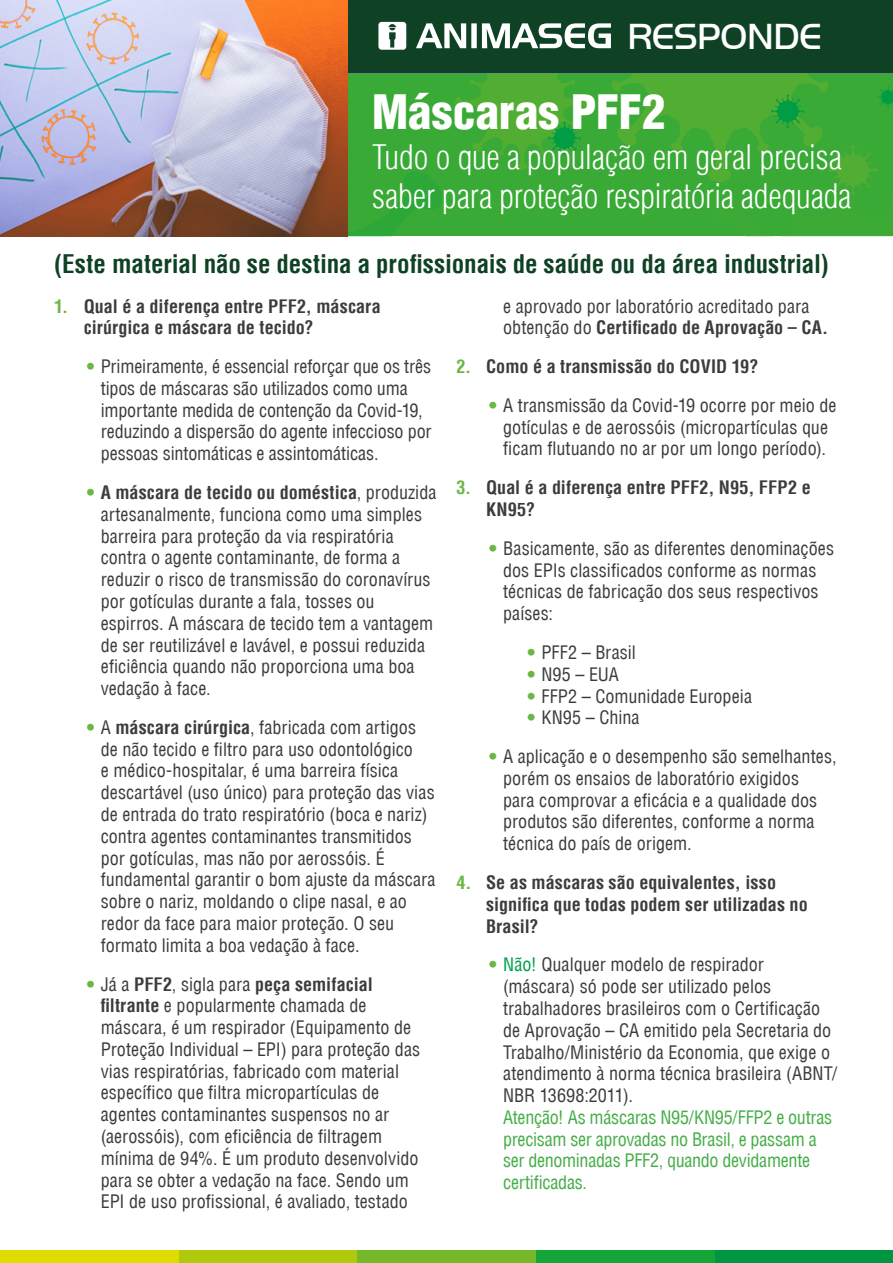
<style>
.page{position:relative;width:893px;height:1263px;background:#fff}
.page>*{position:absolute;margin:0;border:0;box-sizing:border-box;transform-origin:0 0}
.t1{font:900 condensed 46.35px "Helvetica LT";letter-spacing:.005em;color:#fff}
.t2{font:37.5px "Handel Got D Ligh";letter-spacing:-.01em;color:#fff}
.t3{font:300 condensed 33px/39.6px "Helvetica LT";color:#fff}
.t4{font:700 condensed 25.05px "Helvetica LT";letter-spacing:-.005em;color:#0f4125}
.t5{font:condensed 18.15px/21.8px "Helvetica LT";color:#3c3c3b}
.t6{font:700 condensed 18.15px/21.8px "Helvetica LT";letter-spacing:.005em;color:#3c3c3b}
.t7{font:condensed 18.15px/21.8px "Helvetica LT";letter-spacing:-.015em;color:#46ad48}
.s1{color:#6bb644}
.s2{font-weight:700;color:#6bb644}
.s3{font-weight:700}
.s4{color:#009e4d}
</style>
<div class="page">
<div style="left:0;top:0;width:893px;height:73px;background:#0f4125"></div>
<svg style="left:347px;top:97px;width:108px;height:139px;fill:#3aaa37"></svg>
<svg style="left:455px;top:73px;width:438px;height:163px"></svg>
<svg style="left:378px;top:22px;width:28px;height:28px"></svg>
<svg style="left:416px;top:23px;width:195px;height:25px"></svg>
<img style="left:0;top:0;width:347px;height:236px">
<div style="left:714px;top:1250px;width:179px;height:13px;background:#009641"></div>
<div style="left:179px;top:1250px;width:178px;height:13px;background:#afca0b"></div>
<div style="left:0;top:1250px;width:179px;height:13px;background:#dedc00"></div>
<div style="left:357px;top:1250px;width:179px;height:13px;background:#76b82a"></div>
<div style="left:536px;top:1250px;width:178px;height:13px;background:#13a538"></div>
<h2 class="t2" style="left:627px;top:16px;width:196px">RESPONDE</h2>
<h1 class="t1" style="left:372px;top:83px;width:295px">Máscaras PFF2</h1>
<h3 class="t3" style="left:372px;top:137px;width:481px">Tudo o que a população em geral precisa saber para proteção respiratória adequada</h3>
<h3 class="t4" style="left:54px;top:248px;width:776px">(Este material não se destina a profissionais de saúde ou da área industrial)</h3>
<p class="t6" style="left:84px;top:295px;width:299px;text-indent:-30px"><span class="s1">1.</span> Qual é a diferença entre PFF2, máscara cirúrgica e máscara de tecido?</p>
<p class="t5" style="left:101px;top:356px;width:332px;text-indent:-14px"><span class="s2">•</span> Primeiramente, é essencial reforçar que os três tipos de máscaras são utilizados como uma importante medida de contenção da Covid-19, reduzindo a dispersão do agente infeccioso por pessoas sintomáticas e assintomáticas.</p>
<p class="t5" style="left:101px;top:481px;width:337px;text-indent:-14px"><span class="s2">•</span> <span class="s3">A máscara de tecido ou doméstica</span>, produzida artesanalmente, funciona como uma simples barreira para proteção da via respiratória contra o agente contaminante, de forma a reduzir o risco de transmissão do coronavírus por gotículas durante a fala, tosses ou espirros. A máscara de tecido tem a vantagem de ser reutilizável e lavável, e possui reduzida eficiência quando não proporciona uma boa vedação à face.</p>
<p class="t5" style="left:101px;top:716px;width:336px;text-indent:-14px"><span class="s2">•</span> A <span class="s3">máscara cirúrgica</span>, fabricada com artigos de não tecido e filtro para uso odontológico<br>e médico-hospitalar, é uma barreira física descartável (uso único) para proteção das vias de entrada do trato respiratório (boca e nariz) contra agentes contaminantes transmitidos por gotículas, mas não por aerossóis. É fundamental garantir o bom ajuste da máscara sobre o nariz, moldando o clipe nasal, e ao redor da face para maior proteção. O seu formato limita a boa vedação à face.</p>
<p class="t5" style="left:101px;top:973px;width:321px;text-indent:-14px"><span class="s2">•</span> Já a <span class="s3">PFF2</span>, sigla para <span class="s3">peça semifacial filtrante</span> e popularmente chamada de máscara, é um respirador (Equipamento de Proteção Individual – EPI) para proteção das vias respiratórias, fabricado com material específico que filtra micropartículas de agentes contaminantes suspensos no ar (aerossóis), com eficiência de filtragem mínima de 94%. É um produto desenvolvido para se obter a vedação na face. Sendo um EPI de uso profissional, é avaliado, testado</p>
<p class="t5" style="left:503px;top:295px;width:326px">e aprovado por laboratório acreditado para obtenção do <span class="s3">Certificado de Aprovação – CA.</span></p>
<p class="t6" style="left:456px;top:355px;width:304px"><span class="s1">2.</span> Como é a transmissão do COVID 19?</p>
<p class="t5" style="left:489px;top:394px;width:349px;text-align:center"><span class="s2">•</span> A transmissão da Covid-19 ocorre por meio de gotículas e de aerossóis (micropartículas que ficam flutuando no ar por um longo período).</p>
<p class="t6" style="left:486px;top:477px;width:326px;text-indent:-30px"><span class="s1">3.</span> Qual é a diferença entre PFF2, N95, FFP2 e<br>KN95?</p>
<p class="t5" style="left:503px;top:537px;width:332px;text-indent:-14px"><span class="s2">•</span> Basicamente, são as diferentes denominações dos EPIs classificados conforme as normas técnicas de fabricação dos seus respectivos países:</p>
<p class="t5" style="left:527px;top:641px;width:110px"><span class="s2">•</span> PFF2 – Brasil</p>
<p class="t5" style="left:527px;top:663px;width:93px"><span class="s2">•</span> N95 – EUA</p>
<p class="t5" style="left:527px;top:685px;width:226px"><span class="s2">•</span> FFP2 – Comunidade Europeia</p>
<p class="t5" style="left:527px;top:707px;width:114px"><span class="s2">•</span> KN95 – China</p>
<p class="t5" style="left:503px;top:745px;width:335px;text-indent:-14px"><span class="s2">•</span> A aplicação e o desempenho são semelhantes, porém os ensaios de laboratório exigidos<br>para comprovar a eficácia e a qualidade dos produtos são diferentes, conforme a norma técnica do país de origem.</p>
<p class="t6" style="left:486px;top:871px;width:323px;text-indent:-30px"><span class="s1">4.</span> Se as máscaras são equivalentes, isso significa que todas podem ser utilizadas no<br>Brasil?</p>
<p class="t5" style="left:503px;top:954px;width:335px;text-indent:-14px"><span class="s2">•</span> <span class="s4">Não!</span> Qualquer modelo de respirador (máscara) só pode ser utilizado pelos trabalhadores brasileiros com o Certificação de Aprovação – CA emitido pela Secretaria do Trabalho/Ministério da Economia, que exige o atendimento à norma técnica brasileira (ABNT/ NBR 13698:2011).</p>
<p class="t7" style="left:503px;top:1106px;width:331px">Atenção! As máscaras N95/KN95/FFP2 e outras precisam ser aprovadas no Brasil, e passam a ser denominadas PFF2, quando devidamente certificadas.</p>
</div>
